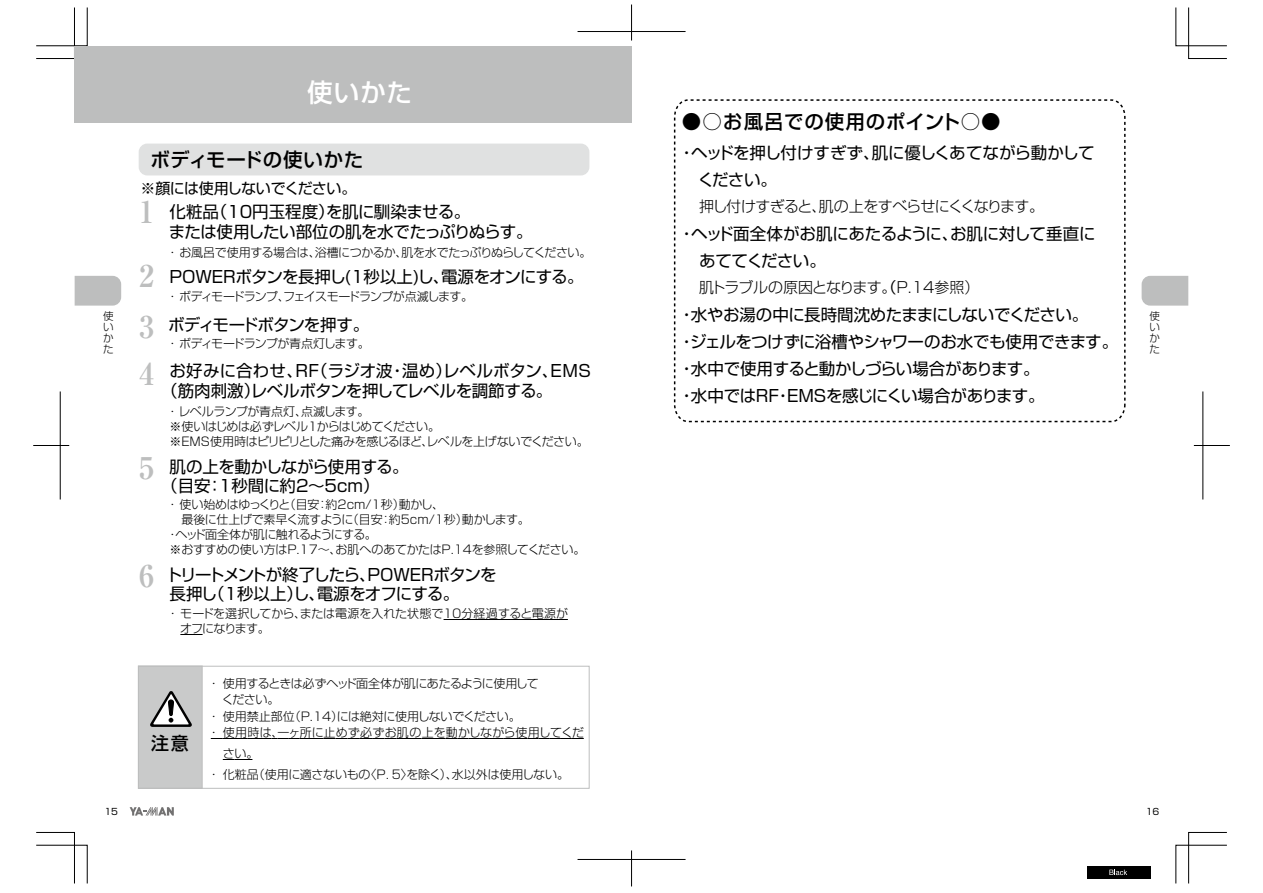
<style>
.page{position:relative;width:1263px;height:893px;background:#fff}
.page>*{position:absolute;margin:0;border:0;box-sizing:border-box;transform-origin:0 0}
.t1{font:700 30px "Ryumin Pro";color:#bdbebe}
.t2{font:500 25.5px "Shin Go Pro";color:#fff}
.t3{font:500 19.5px "Shin Go Pro";letter-spacing:.03em;color:#000}
.t4{font:500 18px "Shin Go Pro";color:#000}
.t5{font:16.5px/27px "Shin Go Pro";letter-spacing:-.03em;color:#000}
.t6{font:16.5px/19.5px "Shin Go Pro";letter-spacing:-.01em;color:#000}
.t7{font:16.5px/19.5px "Shin Go Pro";letter-spacing:-.055em;color:#000}
.t8{font:16.5px "Shin Go Pro";letter-spacing:-.06em;color:#000}
.t9{font:300 15px "Shin Go Pro";letter-spacing:-.05em;color:#000}
.t10{font:15px "Shin Go Pro";letter-spacing:-.04em;color:#000}
.t11{font:300 12px/15px "Shin Go Pro";letter-spacing:-.03em;color:#000}
.t12{font:300 12px "Shin Go Pro";letter-spacing:-.075em;color:#000}
.t13{font:300 12px "Shin Go Pro";letter-spacing:-.05em;color:#000}
.t14{font:300 12px "Shin Go Pro";letter-spacing:-.065em;color:#000}
.t15{font:300 10.5px/11.2px "Shin Go Pro";color:#000;text-align:justify}
.t16{font:9px "Shin Go Pro";color:#000}
.s1{font-weight:400}
.s2{font-family:"Ryumin Pro";font-weight:700;font-size:30px;color:#bdbebe}
</style>
<div class="page">
<svg style="left:130px;top:807px;width:44px;height:9px"></svg>
<svg style="left:36px;top:832px;width:52px;height:52px"></svg>
<svg style="left:36px;top:7px;width:52px;height:52px"></svg>
<svg style="left:1175px;top:7px;width:52px;height:52px"></svg>
<svg style="left:1175px;top:832px;width:52px;height:52px"></svg>
<hr style="left:33px;top:445px;width:36px;height:1px;background:#000">
<hr style="left:60px;top:391px;width:1px;height:108px;background:#000">
<hr style="left:1194px;top:445px;width:36px;height:1px;background:#000">
<hr style="left:1202px;top:391px;width:1px;height:108px;background:#000">
<hr style="left:577px;top:31px;width:108px;height:1px;background:#000">
<hr style="left:631px;top:5px;width:1px;height:36px;background:#000">
<hr style="left:577px;top:859px;width:108px;height:1px;background:#000">
<hr style="left:631px;top:850px;width:1px;height:36px;background:#000">
<svg style="left:1141px;top:276px;width:47px;height:30px"></svg>
<div style="left:1087px;top:866px;width:64px;height:13px;background:#000"></div>
<svg style="left:1109px;top:870px;width:18px;height:5px"></svg>
<svg style="left:75px;top:276px;width:46px;height:30px"></svg>
<div style="left:138px;top:666px;width:64px;height:122px;background:#c9caca"></div>
<div style="left:138px;top:666px;width:65px;height:123px;border:1px solid #bdbebe"></div>
<div style="left:138px;top:666px;width:451px;height:123px;border:1px solid #bdbebe"></div>
<svg style="left:150px;top:691px;width:42px;height:36px"></svg>
<svg style="left:211px;top:738px;width:373px;height:1px"></svg>
<svg style="left:223px;top:759px;width:29px;height:1px"></svg>
<div style="left:139px;top:144px;width:450px;height:31px;background:#e0e1e1;border-radius:9px"></div>
<div style="left:75px;top:46px;width:557px;height:76px;background:#bdbebe"></div>
<hr style="left:444px;top:619px;width:124px;height:1px;background:#000">
<svg style="left:180px;top:634px;width:23px;height:1px"></svg>
<svg style="left:673px;top:99px;width:453px;height:324px"></svg>
<h2 class="t2" style="left:307px;top:71px;width:106px">使いかた</h2>
<h3 class="t3" style="left:682px;top:105px;width:320px">●○お風呂での使用のポイント○●</h3>
<h3 class="t5" style="left:678px;top:137px;width:434px">・ヘッドを押し付けすぎず、肌に優しくあてながら動かして　　ください。</h3>
<p class="t9" style="left:699px;top:194px;width:346px">押し付けすぎると、肌の上をすべらせにくくなります。</p>
<h3 class="t5" style="left:678px;top:218px;width:435px">・ヘッド面全体がお肌にあたるように、お肌に対して垂直に　　あててください。</h3>
<p class="t9" style="left:699px;top:275px;width:282px">肌トラブルの原因となります。<span class="s1">（</span>P.14参照）</p>
<h3 class="t5" style="left:678px;top:299px;width:441px">・水やお湯の中に長時間沈めたままにしないでください。<br>・ジェルをつけずに浴槽やシャワーのお水でも使用できます。・水中で使用すると動かしづらい場合があります。<br>・水中ではRF・EMSを感じにくい場合があります。</h3>
<h3 class="t3" style="left:150px;top:144px;width:214px">ボディモードの使いかた</h3>
<p class="t10" style="left:140px;top:176px;width:218px">※顔には使用しないでください。</p>
<h3 class="t5" style="left:169px;top:200px;width:365px;line-height:19.5px;text-indent:-30px"><span class="s2">1</span> 化粧品（10円玉程度）を肌に馴染ませる。<br>または使用したい部位の肌を水でたっぷりぬらす。</h3>
<p class="t11" style="left:166px;top:243px;width:427px">・ お風呂で使用する場合は、浴槽につかるか、肌を水でたっぷりぬらしてください。</p>
<h3 class="t5" style="left:139px;top:261px;width:446px"><span class="s2">2</span> POWERボタンを長押し(1秒以上)し、電源をオンにする。</h3>
<p class="t12" style="left:166px;top:287px;width:308px">・ ボディモードランプ、フェイスモードランプが点滅します。</p>
<p class="t15" style="left:103px;top:309px;width:12px">使いかた</p>
<p class="t15" style="left:1149px;top:309px;width:12px">使いかた</p>
<h3 class="t8" style="left:139px;top:311px;width:232px"><span class="s2">3</span> ボディモードボタンを押す。</h3>
<p class="t14" style="left:166px;top:333px;width:205px">・ ボディモードランプが青点灯します。</p>
<h1 class="t1" style="left:139px;top:350px;width:16px">4</h1>
<h3 class="t6" style="left:161px;top:359px;width:431px;text-indent:8px">お好みに合わせ、RF（ラジオ波・温め）レベルボタン、EMS（筋肉刺激）レベルボタンを押してレベルを調節する。</h3>
<p class="t11" style="left:166px;top:403px;width:424px">・ レベルランプが青点灯、点滅します。<br>※使いはじめは必ずレベル1からはじめてください。<br>※EMS使用時はピリピリとした痛みを感じるほど、レベルを上げないでください。</p>
<h1 class="t1" style="left:139px;top:444px;width:16px">5</h1>
<h1 class="t1" style="left:139px;top:552px;width:16px">6</h1>
<h3 class="t5" style="left:161px;top:454px;width:249px;line-height:19.5px;text-indent:8px">肌の上を動かしながら使用する。（目安：1秒間に約２～5cm）</h3>
<p class="t11" style="left:166px;top:495px;width:279px">・ 使い始めはゆっくりと（目安：約2cm/1秒）動かし、</p>
<p class="t11" style="left:181px;top:510px;width:350px">最後に仕上げで素早く流すように（目安：約5cm/1秒）動かします。</p>
<p class="t13" style="left:166px;top:524px;width:212px">・ヘッド面全体が肌に触れるようにする。</p>
<p class="t11" style="left:169px;top:540px;width:417px">※おすすめの使い方はP.17～、お肌へのあてかたはP.14を参照してください。</p>
<h3 class="t7" style="left:166px;top:563px;width:332px">トリートメントが終了したら、POWERボタンを長押し（1秒以上）し、電源をオフにする。</h3>
<p class="t11" style="left:180px;top:605px;width:390px;text-indent:-13px">・ モードを選択してから、または電源を入れた状態で１０分経過すると電源がオフになります。</p>
<h3 class="t4" style="left:151px;top:729px;width:39px">注意</h3>
<p class="t11" style="left:208px;top:673px;width:378px;line-height:16.5px">・ 使用するときは必ずヘッド面全体が肌にあたるように使用して<br>　ください。<br>・ 使用禁止部位（P.14）には絶対に使用しないでください。<br>・ 使用時は、一ヶ所に止めず必ずお肌の上を動かしながら使用してくだ</p>
<p class="t11" style="left:208px;top:742px;width:363px;line-height:21px;text-indent:15px">さい。<br>・ 化粧品（使用に適さないもの〈P．5〉を除く）、水以外は使用しない。</p>
<p class="t16" style="left:104px;top:805px;width:15px">15</p>
<p class="t16" style="left:1146px;top:805px;width:15px">16</p>
</div>
